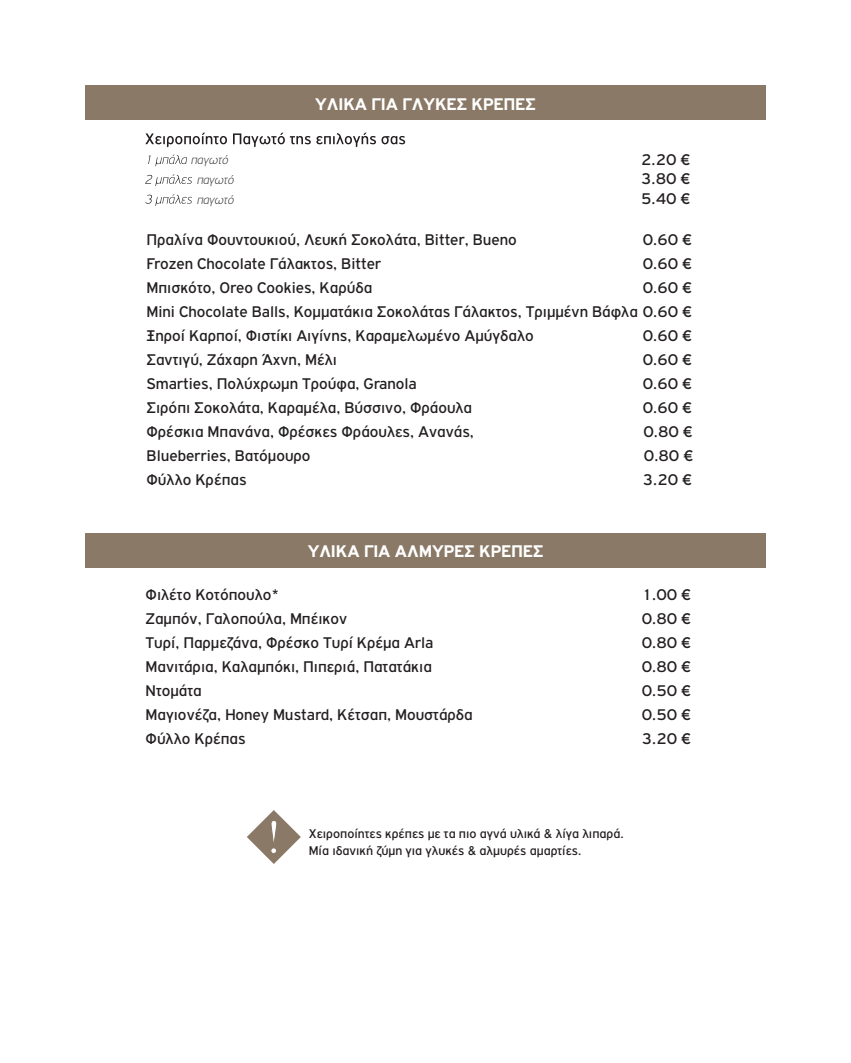
<style>
.page{position:relative;width:851px;height:1063px;background:#fff}
.page>*{position:absolute;margin:0;border:0;box-sizing:border-box;transform-origin:0 0}
.t1{font:700 18px "PF Highway Gothic";color:#fff}
.t2{font:16.5px "PF Highway Gothic";color:#231f20}
.t3{font:13.5px "PF Highway Gothic";color:#231f20}
.t4{font:italic 100 12.75px "PF Highway Gothic";color:#231f20}
</style>
<div class="page">
<div style="left:85px;top:85px;width:680px;height:34px;background:#8a7966"></div>
<svg style="left:145px;top:133px;width:260px;height:14px"></svg>
<svg style="left:148px;top:155px;width:39px;height:11px"></svg>
<svg style="left:145px;top:174px;width:47px;height:12px"></svg>
<svg style="left:145px;top:194px;width:47px;height:12px"></svg>
<div style="left:85px;top:534px;width:680px;height:34px;background:#8a7966"></div>
<svg style="left:247px;top:810px;width:54px;height:54px"></svg>
<p class="t4" style="left:191px;top:153px;width:39px">παγωτό</p>
<p class="t4" style="left:197px;top:173px;width:39px">παγωτό</p>
<p class="t4" style="left:197px;top:193px;width:39px">παγωτό</p>
<p class="t1" style="left:315px;top:94px;width:222px">ΥΛΙΚΑ ΓΙΑ ΓΛΥΚΕΣ ΚΡΕΠΕΣ</p>
<p class="t2" style="left:641px;top:150px;width:51px">2.20 €</p>
<p class="t2" style="left:641px;top:170px;width:51px">3.80 €</p>
<p class="t2" style="left:641px;top:190px;width:51px">5.40 €</p>
<p class="t2" style="left:146px;top:230px;width:371px">Πραλίνα Φουντουκιού, Λευκή Σοκολάτα, Bitter, Bueno</p>
<p class="t2" style="left:642px;top:230px;width:51px">0.60 €</p>
<p class="t2" style="left:146px;top:254px;width:236px">Frozen Chocolate Γάλακτος, Bitter</p>
<p class="t2" style="left:642px;top:254px;width:51px">0.60 €</p>
<p class="t2" style="left:146px;top:278px;width:227px">Μπισκότο, Oreo Cookies, Καρύδα</p>
<p class="t2" style="left:642px;top:278px;width:51px">0.60 €</p>
<p class="t2" style="left:146px;top:302px;width:547px">Mini Chocolate Balls, Κομματάκια Σοκολάτας Γάλακτος, Τριμμένη Βάφλα 0.60 €</p>
<p class="t2" style="left:146px;top:326px;width:388px">Ξηροί Καρποί, Φιστίκι Αιγίνης, Καραμελωμένο Αμύγδαλο</p>
<p class="t2" style="left:642px;top:326px;width:51px">0.60 €</p>
<p class="t2" style="left:146px;top:350px;width:192px">Σαντιγύ, Ζάχαρη Άχνη, Μέλι</p>
<p class="t2" style="left:642px;top:350px;width:51px">0.60 €</p>
<p class="t2" style="left:146px;top:374px;width:272px">Smarties, Πολύχρωμη Τρούφα, Granola</p>
<p class="t2" style="left:642px;top:374px;width:51px">0.60 €</p>
<p class="t2" style="left:146px;top:398px;width:327px">Σιρόπι Σοκολάτα, Καραμέλα, Βύσσινο, Φράουλα</p>
<p class="t2" style="left:642px;top:398px;width:51px">0.60 €</p>
<p class="t2" style="left:146px;top:422px;width:329px">Φρέσκια Μπανάνα, Φρέσκες Φράουλες, Ανανάς,</p>
<p class="t2" style="left:643px;top:422px;width:51px">0.80 €</p>
<p class="t2" style="left:146px;top:446px;width:165px">Blueberries, Βατόμουρο</p>
<p class="t2" style="left:643px;top:446px;width:51px">0.80 €</p>
<p class="t2" style="left:146px;top:470px;width:102px">Φύλλο Κρέπας</p>
<p class="t2" style="left:642px;top:470px;width:51px">3.20 €</p>
<p class="t1" style="left:308px;top:542px;width:237px">ΥΛΙΚΑ ΓΙΑ ΑΛΜΥΡΕΣ ΚΡΕΠΕΣ</p>
<p class="t2" style="left:146px;top:586px;width:135px">Φιλέτο Κοτόπουλο*</p>
<p class="t2" style="left:641px;top:586px;width:51px">1.00 €</p>
<p class="t2" style="left:146px;top:610px;width:203px">Ζαμπόν, Γαλοπούλα, Μπέικον</p>
<p class="t2" style="left:641px;top:610px;width:51px">0.80 €</p>
<p class="t2" style="left:146px;top:634px;width:289px">Τυρί, Παρμεζάνα, Φρέσκο Τυρί Κρέμα Arla</p>
<p class="t2" style="left:641px;top:634px;width:51px">0.80 €</p>
<p class="t2" style="left:146px;top:658px;width:288px">Μανιτάρια, Καλαμπόκι, Πιπεριά, Πατατάκια</p>
<p class="t2" style="left:641px;top:658px;width:51px">0.80 €</p>
<p class="t2" style="left:146px;top:682px;width:58px">Ντομάτα</p>
<p class="t2" style="left:641px;top:682px;width:51px">0.50 €</p>
<p class="t2" style="left:146px;top:706px;width:328px">Μαγιονέζα, Honey Mustard, Κέτσαπ, Μουστάρδα</p>
<p class="t2" style="left:641px;top:706px;width:51px">0.50 €</p>
<p class="t2" style="left:146px;top:730px;width:102px">Φύλλο Κρέπας</p>
<p class="t2" style="left:641px;top:730px;width:51px">3.20 €</p>
<p class="t3" style="left:309px;top:827px;width:316px">Χειροποίητες κρέπες με τα πιο αγνά υλικά &amp; λίγα λιπαρά.</p>
<p class="t3" style="left:309px;top:843px;width:274px">Μία ιδανική ζύμη για γλυκές &amp; αλμυρές αμαρτίες.</p>
</div>
